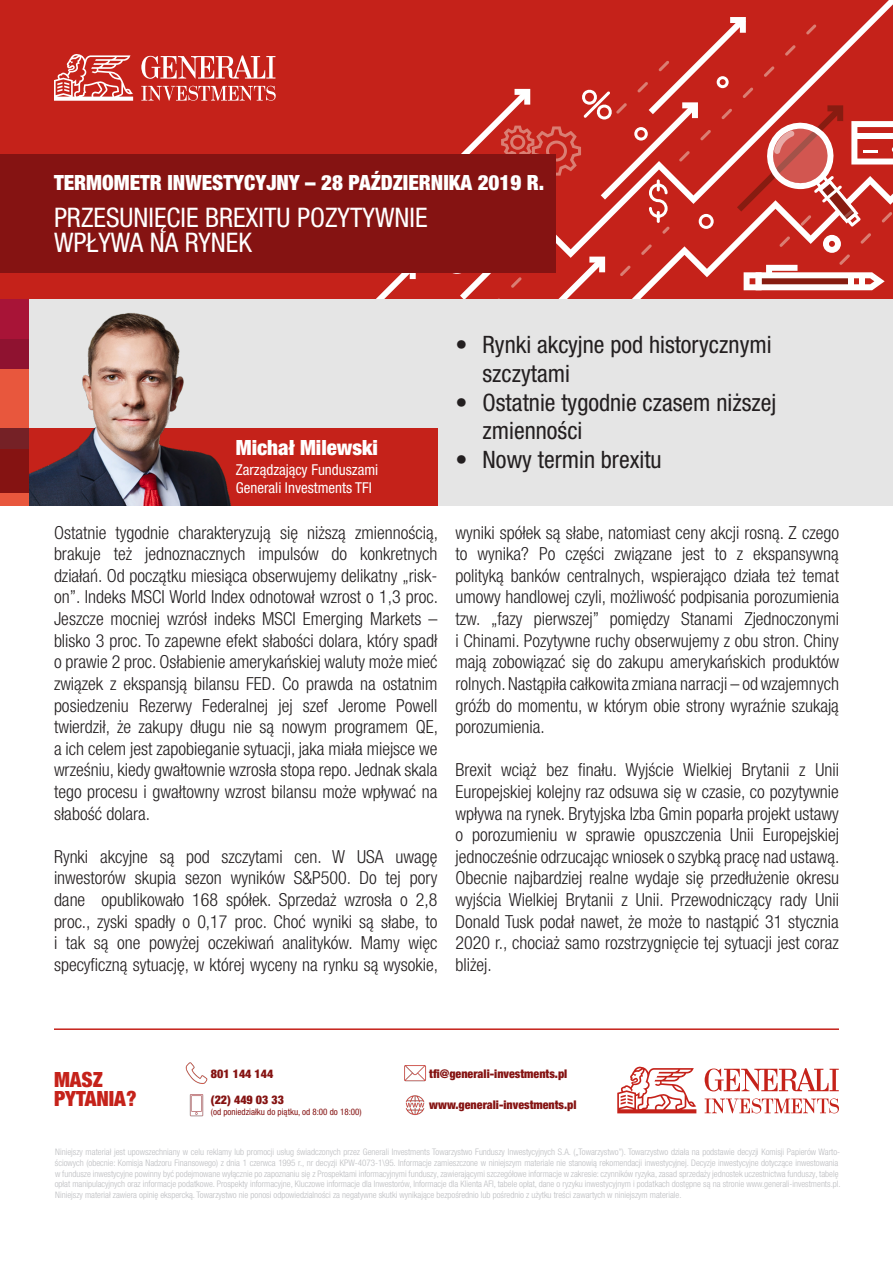
<style>
.page{position:relative;width:893px;height:1263px;background:#fff}
.page>*{position:absolute;margin:0;border:0;box-sizing:border-box;transform-origin:0 0}
.t1{font:condensed 27px/25.5px "Helvetica Neue LT Pro";color:#fff}
.t2{font:condensed 24px/28.8px "Helvetica Neue LT Pro";color:#231f20}
.t3{font:900 condensed 21px "Helvetica Neue LT Pro";color:#fff}
.t4{font:900 condensed 21px/19.2px "Helvetica Neue LT Pro";color:#c5221a}
.t5{font:300 condensed 18px/21.6px "Helvetica Neue LT Pro";color:#231f20;text-align:justify}
.t6{font:condensed 15px "Helvetica Neue LT Pro";color:#fff}
.t7{font:900 condensed 12px "Helvetica Neue LT Pro";color:#851312}
.t8{font:300 condensed 9px/10.8px "Helvetica Neue LT Pro";color:#bcbdc0}
.t9{font:condensed 9px "Helvetica Neue LT Pro";color:#851312}
</style>
<div class="page">
<div style="left:29px;top:299px;width:864px;height:206px;background:#e5e5e5"></div>
<div style="left:0;top:368px;width:29px;height:60px;background:#e8573d"></div>
<div style="left:0;top:299px;width:29px;height:40px;background:#a81437"></div>
<div style="left:0;top:339px;width:29px;height:29px;background:#8f1230"></div>
<div style="left:29px;top:428px;width:408px;height:77px;background:#c5221a"></div>
<img style="left:29px;top:313px;width:202px;height:192px">
<img style="left:185px;top:1062px;width:23px;height:22px">
<img style="left:189px;top:1094px;width:15px;height:23px">
<img style="left:404px;top:1065px;width:22px;height:17px">
<img style="left:405px;top:1095px;width:20px;height:20px">
<div style="left:0;top:0;width:893px;height:299px;background:#c5221a"></div>
<svg style="left:887px;top:0;width:6px;height:6px"></svg>
<svg style="left:375px;top:17px;width:518px;height:282px"></svg>
<svg style="left:54px;top:54px;width:79px;height:47px"></svg>
<svg style="left:141px;top:86px;width:135px;height:15px"></svg>
<svg style="left:141px;top:55px;width:134px;height:24px"></svg>
<svg style="left:617px;top:1066px;width:79px;height:47px"></svg>
<svg style="left:705px;top:1098px;width:134px;height:15px"></svg>
<svg style="left:705px;top:1068px;width:134px;height:23px"></svg>
<div style="left:0;top:155px;width:556px;height:118px;background:#851312"></div>
<hr style="left:54px;top:1028px;width:785px;height:2px;background:#c5221a">
<div style="left:0;top:428px;width:29px;height:21px;background:#752126"></div>
<div style="left:0;top:449px;width:29px;height:44px;background:#851312"></div>
<div style="left:0;top:493px;width:29px;height:12px;background:#e8573d"></div>
<p class="t3" style="left:54px;top:170px;width:492px">TERMOMETR INWESTYCYJNY – 28 PAŹDZIERNIKA 2019 R.</p>
<p class="t1" style="left:54px;top:204px;width:375px">PRZESUNIĘCIE BREXITU POZYTYWNIE<br>WPŁYWA NA RYNEK</p>
<p class="t3" style="left:236px;top:435px;width:144px">Michał Milewski</p>
<p class="t6" style="left:236px;top:461px;width:144px">Zarządzający Funduszami</p>
<p class="t6" style="left:236px;top:479px;width:138px">Generali Investments TFI</p>
<p class="t5" style="left:54px;top:521px;width:386px">Ostatnie tygodnie charakteryzują się niższą zmiennością, brakuje też jednoznacznych impulsów do konkretnych działań. Od początku miesiąca obserwujemy delikatny „risk&shy;on”. Indeks MSCI World Index odnotował wzrost o 1,3 proc.<br>Jeszcze mocniej wzrósł indeks MSCI Emerging Markets – blisko 3 proc. To zapewne efekt słabości dolara, który spadł o prawie 2 proc. Osłabienie amerykańskiej waluty może mieć związek z ekspansją bilansu FED. Co prawda na ostatnim posiedzeniu Rezerwy Federalnej jej szef Jerome Powell twierdził, że zakupy długu nie są nowym programem QE, a ich celem jest zapobieganie sytuacji, jaka miała miejsce we wrześniu, kiedy gwałtownie wzrosła stopa repo. Jednak skala tego procesu i gwałtowny wzrost bilansu może wpływać na słabość dolara.</p>
<p class="t5" style="left:54px;top:845px;width:386px">Rynki akcyjne są pod szczytami cen. W USA uwagę inwestorów skupia sezon wyników S&amp;P500. Do tej pory dane opublikowało 168 spółek. Sprzedaż wzrosła o 2,8 proc., zyski spadły o 0,17 proc. Choć wyniki są słabe, to i tak są one powyżej oczekiwań analityków. Mamy więc specyficzną sytuację, w której wyceny na rynku są wysokie,</p>
<p class="t2" style="left:482px;top:330px;width:291px;text-indent:-27px">• Rynki akcyjne pod historycznymi szczytami</p>
<p class="t2" style="left:482px;top:387px;width:295px;text-indent:-27px">• Ostatnie tygodnie czasem niższej zmienności</p>
<p class="t2" style="left:455px;top:445px;width:208px">• Nowy termin brexitu</p>
<p class="t5" style="left:455px;top:521px;width:385px">wyniki spółek są słabe, natomiast ceny akcji rosną. Z czego to wynika? Po części związane jest to z ekspansywną polityką banków centralnych, wspierająco działa też temat umowy handlowej czyli, możliwość podpisania porozumienia tzw. „fazy pierwszej” pomiędzy Stanami Zjednoczonymi i Chinami. Pozytywne ruchy obserwujemy z obu stron. Chiny mają zobowiązać się do zakupu amerykańskich produktów rolnych. Nastąpiła całkowita zmiana narracji – od wzajemnych gróźb do momentu, w którym obie strony wyraźnie szukają porozumienia.</p>
<p class="t5" style="left:455px;top:759px;width:386px">Brexit wciąż bez finału. Wyjście Wielkiej Brytanii z Unii Europejskiej kolejny raz odsuwa się w czasie, co pozytywnie wpływa na rynek. Brytyjska Izba Gmin poparła projekt ustawy o porozumieniu w sprawie opuszczenia Unii Europejskiej jednocześnie odrzucając wniosek o szybką pracę nad ustawą .<br>Obecnie najbardziej realne wydaje się przedłużenie okresu wyjścia Wielkiej Brytanii z Unii. Przewodniczący rady Unii Donald Tusk podał nawet, że może to nastąpić 31 stycznia 2020 r., chociaż samo rozstrzygnięcie tej sytuacji jest coraz bliżej.</p>
<p class="t4" style="left:54px;top:1070px;width:84px">MASZ<br>PYTANIA?</p>
<p class="t7" style="left:429px;top:1066px;width:140px">tfi@generali-investments.pl</p>
<p class="t7" style="left:211px;top:1066px;width:64px">801 144 144</p>
<p class="t7" style="left:211px;top:1092px;width:75px">(22) 449 03 33</p>
<p class="t9" style="left:211px;top:1106px;width:152px">(od poniedziałku do piątku, od 8:00 do 18:00)</p>
<p class="t7" style="left:429px;top:1098px;width:149px">www.generali-investments.pl</p>
<p class="t8" style="left:55px;top:1146px;width:787px">Niniejszy materiał jest upowszechniany w celu reklamy lub promocji usług świadczonych przez Generali Investments Towarzystwo Funduszy Inwestycyjnych S.A. („Towarzystwo”). Towarzystwo działa na podstawie decyzji Komisji Papierów Warto&shy;ściowych (obecnie: Komisja Nadzoru Finansowego) z dnia 1 czerwca 1995 r., nr decyzji KPW-4073-1\95. Informacje zamieszczone w niniejszym materiale nie stanowią rekomendacji inwestycyjnej. Decyzje inwestycyjne dotyczące inwestowania w fundusze inwestycyjne powinny być podejmowane wyłącznie po zapoznaniu się z Prospektami informacyjnymi funduszy, zawierającymi szczegółowe informacje w zakresie: czynników ryzyka, zasad sprzedaży jednostek uczestnictwa funduszy, tabelę opłat manipulacyjnych oraz informacje podatkowe. Prospekty informacyjne, Kluczowe informacje dla Inwestorów, Informacje dla Klienta AFI, tabele opłat, dane o ryzyku inwestycyjnym i podatkach dostępne są na stronie www.generali-investments.pl.<br>Niniejszy materiał zawiera opinię ekspercką. Towarzystwo nie ponosi odpowiedzialności za negatywne skutki wynikające bezpośrednio lub pośrednio z użytku treści zawartych w niniejszym materiale.</p>
</div>
